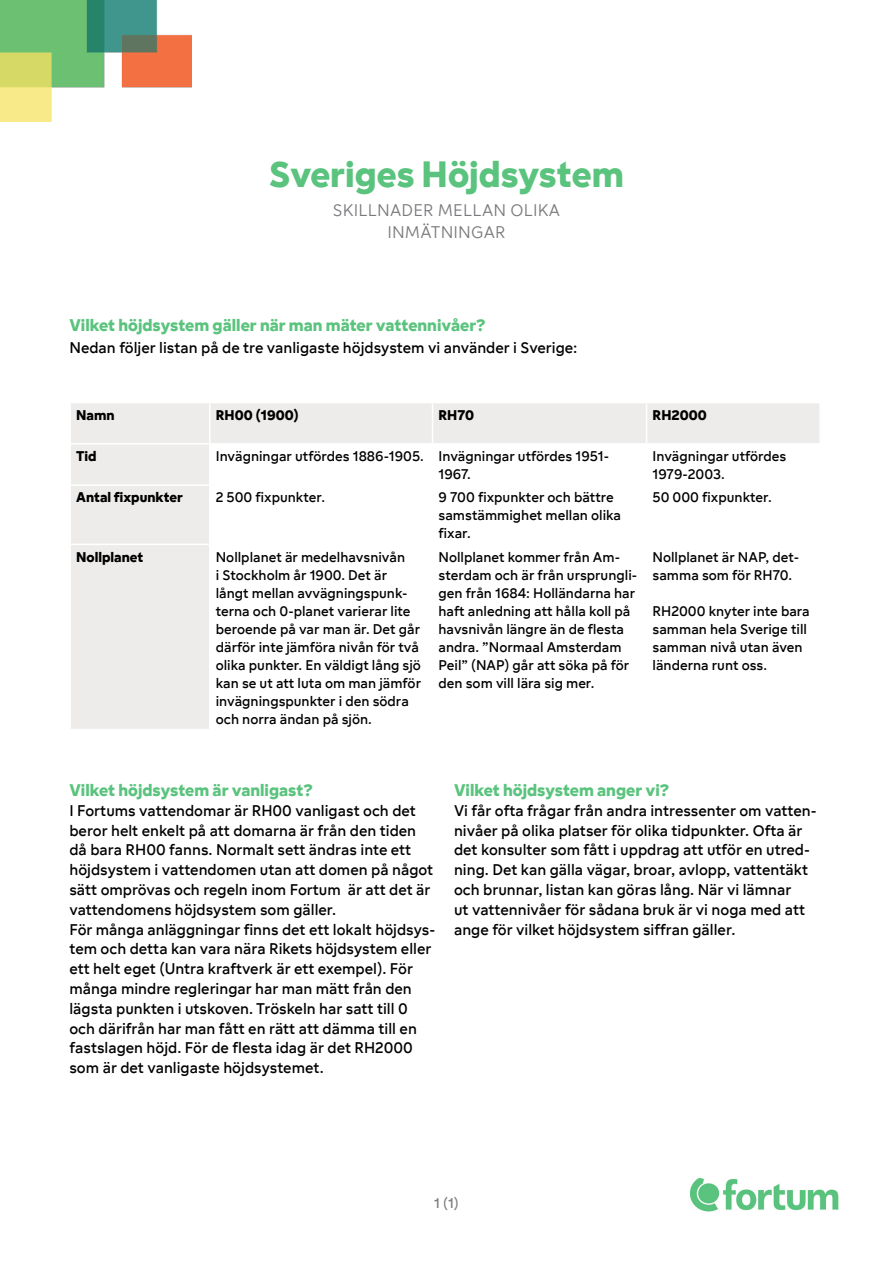
<style>
.page{position:relative;width:893px;height:1263px;background:#fff}
.page>*{position:absolute;margin:0;border:0;box-sizing:border-box;transform-origin:0 0}
.t1{font:700 39px "Fortum Sans TT";color:#5ac37d}
.t2{font:700 18px "Fortum Sans TT";color:#5ac37d}
.t3{font:300 18px/21.6px "Fortum Sans TT";letter-spacing:.01em;color:#797a7d;text-align:center}
.t4{font:16.5px/19.8px "Fortum Sans TT";color:#000}
.t5{font:15px/18px "Fortum Sans TT";color:#000}
.t6{font:700 15px "Fortum Sans TT";color:#000}
.t7{font:15px "Fortum Sans TT";color:#7c7e81}
</style>
<div class="page">
<img style="left:0;top:0;width:191px;height:122px">
<svg style="left:71px;top:403px;width:748px;height:326px"></svg>
<hr style="left:209px;top:403px;width:2px;height:40px;background:#fff">
<hr style="left:432px;top:403px;width:1px;height:40px;background:#fff">
<hr style="left:646px;top:403px;width:1px;height:40px;background:#fff">
<hr style="left:209px;top:445px;width:2px;height:39px;background:#fff">
<hr style="left:432px;top:445px;width:1px;height:39px;background:#fff">
<hr style="left:646px;top:445px;width:1px;height:39px;background:#fff">
<hr style="left:209px;top:486px;width:2px;height:58px;background:#fff">
<hr style="left:432px;top:486px;width:1px;height:58px;background:#fff">
<hr style="left:646px;top:486px;width:1px;height:58px;background:#fff">
<hr style="left:209px;top:545px;width:2px;height:184px;background:#fff">
<hr style="left:432px;top:545px;width:1px;height:184px;background:#fff">
<hr style="left:646px;top:545px;width:1px;height:184px;background:#fff">
<hr style="left:69px;top:544px;width:141px;height:1px;background:#fff">
<hr style="left:210px;top:544px;width:222px;height:1px;background:#fff">
<hr style="left:432px;top:544px;width:215px;height:1px;background:#fff">
<hr style="left:647px;top:544px;width:174px;height:1px;background:#fff">
<hr style="left:69px;top:443px;width:141px;height:2px;background:#fff">
<hr style="left:210px;top:443px;width:222px;height:2px;background:#fff">
<hr style="left:432px;top:443px;width:215px;height:2px;background:#fff">
<hr style="left:647px;top:443px;width:174px;height:2px;background:#fff">
<hr style="left:69px;top:484px;width:141px;height:2px;background:#fff">
<hr style="left:210px;top:484px;width:222px;height:2px;background:#fff">
<hr style="left:432px;top:484px;width:215px;height:2px;background:#fff">
<hr style="left:647px;top:484px;width:174px;height:2px;background:#fff">
<img style="left:689px;top:1177px;width:150px;height:35px">
<h1 class="t1" style="left:269px;top:150px;width:356px">Sveriges Höjdsystem</h1>
<p class="t3" style="left:333px;top:199px;width:229px">SKILLNADER MELLAN OLIKA<br>INMÄTNINGAR</p>
<p class="t2" style="left:69px;top:314px;width:417px">Vilket höjdsystem gäller när man mäter vattennivåer?</p>
<p class="t4" style="left:69px;top:337px;width:510px">Nedan följer listan på de tre vanligaste höjdsystem vi använder i Sverige:</p>
<p class="t6" style="left:76px;top:406px;width:40px">Namn</p>
<p class="t6" style="left:216px;top:406px;width:85px">RH00 (1900)</p>
<p class="t6" style="left:438px;top:406px;width:37px">RH70</p>
<p class="t6" style="left:653px;top:406px;width:56px">RH2000</p>
<p class="t6" style="left:76px;top:447px;width:22px">Tid</p>
<p class="t5" style="left:438px;top:447px;width:172px;text-indent:-223px">Invägningar utfördes 1886-1905. Invägningar utfördes 1951-<br>1967.</p>
<p class="t5" style="left:653px;top:447px;width:135px">Invägningar utfördes<br>1979-2003.</p>
<p class="t6" style="left:76px;top:488px;width:108px">Antal fixpunkter</p>
<p class="t5" style="left:216px;top:488px;width:111px">2 500 fixpunkter.</p>
<p class="t5" style="left:438px;top:488px;width:184px">9 700 fixpunkter och bättre samstämmighet mellan olika fixar.</p>
<p class="t5" style="left:653px;top:488px;width:121px">50 000 fixpunkter.</p>
<p class="t6" style="left:76px;top:548px;width:69px">Nollplanet</p>
<p class="t5" style="left:216px;top:548px;width:207px">Nollplanet är medelhavsnivån<br>i Stockholm år 1900. Det är långt mellan avvägningspunk&shy;terna och 0-planet varierar lite beroende på var man är. Det går därför inte jämföra nivån för två olika punkter. En väldigt lång sjö kan se ut att luta om man jämför invägningspunkter i den södra och norra ändan på sjön.</p>
<p class="t5" style="left:438px;top:548px;width:200px">Nollplanet kommer från Am&shy;sterdam och är från ursprungli&shy;gen från 1684: Holländarna har haft anledning att hålla koll på havsnivån längre än de flesta andra. ”Normaal Amsterdam<br>Peil” (NAP) går att söka på för den som vill lära sig mer.</p>
<p class="t5" style="left:653px;top:548px;width:148px">Nollplanet är NAP, det&shy;samma som för RH70.</p>
<p class="t5" style="left:653px;top:602px;width:159px">RH2000 knyter inte bara samman hela Sverige till samman nivå utan även länderna runt oss.</p>
<p class="t2" style="left:69px;top:779px;width:245px">Vilket höjdsystem är vanligast?</p>
<p class="t4" style="left:69px;top:800px;width:367px">I Fortums vattendomar är RH00 vanligast och det beror helt enkelt på att domarna är från den tiden då bara RH00 fanns. Normalt sett ändras inte ett höjdsystem i vattendomen utan att domen på något sätt omprövas och regeln inom Fortum är att det är vattendomens höjdsystem som gäller.<br>För många anläggningar finns det ett lokalt höjdsys&shy;tem och detta kan vara nära Rikets höjdsystem eller ett helt eget (Untra kraftverk är ett exempel). För många mindre regleringar har man mätt från den lägsta punkten i utskoven. Tröskeln har satt till 0 och därifrån har man fått en rätt att dämma till en fastslagen höjd. För de flesta idag är det RH2000 som är det vanligaste höjdsystemet.</p>
<p class="t2" style="left:454px;top:779px;width:216px">Vilket höjdsystem anger vi?</p>
<p class="t4" style="left:454px;top:800px;width:364px">Vi får ofta frågar från andra intressenter om vatten&shy;nivåer på olika platser för olika tidpunkter. Ofta är det konsulter som fått i uppdrag att utför en utred&shy;ning. Det kan gälla vägar, broar, avlopp, vattentäkt och brunnar, listan kan göras lång. När vi lämnar<br>ut vattennivåer för sådana bruk är vi noga med att ange för vilket höjdsystem siffran gäller.</p>
<p class="t7" style="left:434px;top:1194px;width:26px">1 (1)</p>
</div>
